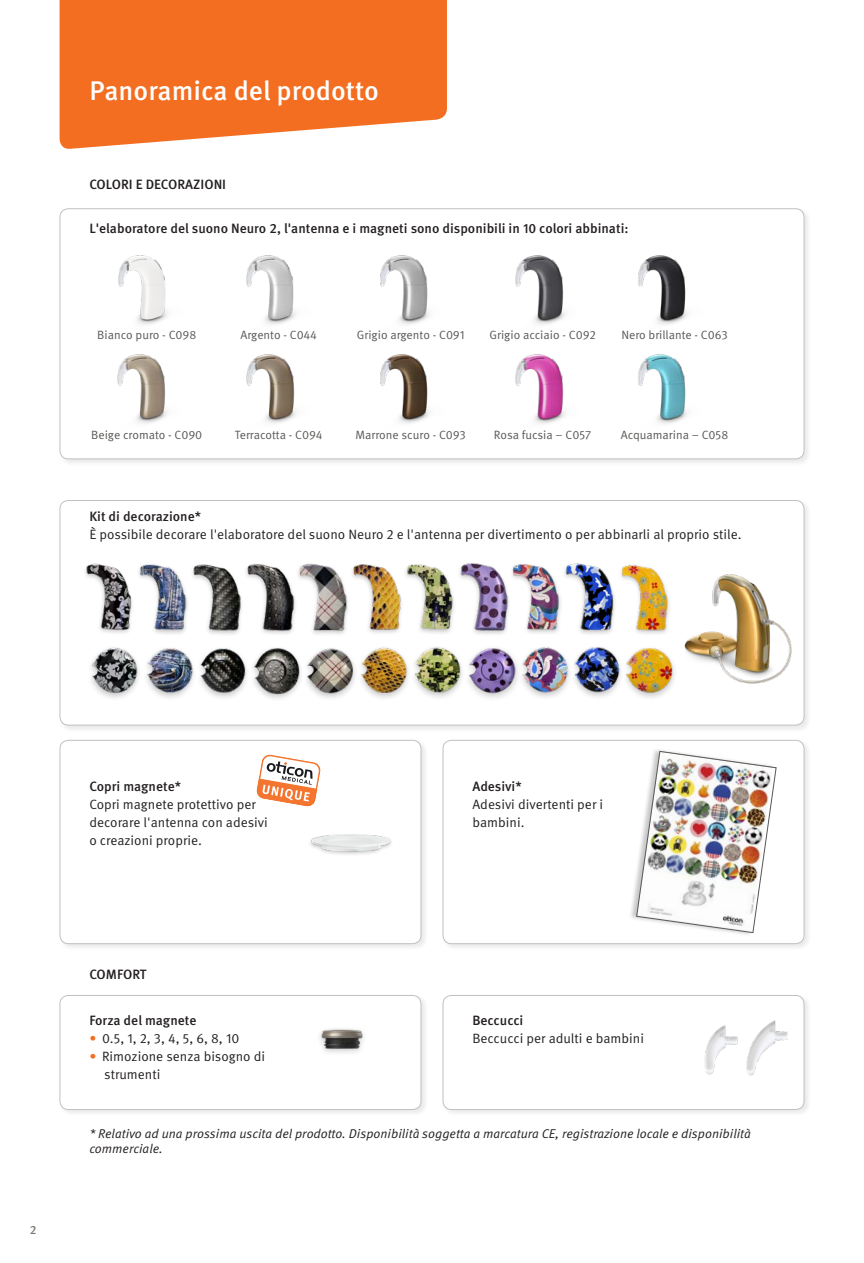
<style>
.page{position:relative;width:864px;height:1263px;background:#fff}
.page>*{position:absolute;margin:0;border:0;box-sizing:border-box;transform-origin:0 0}
.t1{font:500 27px "Meta Pro OM";color:#fff}
.t2{font:13.5px/18px "Meta Pro OM";color:#231f20}
.t3{font:500 13.5px "Meta Pro OM";color:#231f20}
.t4{font:italic 12.75px/15px "Meta Pro OM";color:#231f20}
.t5{font:12px "Meta Pro OM";color:#575855}
.t6{font:500 12px "Meta Pro OM";color:#77776f}
.s1{color:#f36e21}
</style>
<div class="page">
<div style="left:58px;top:207px;width:753px;height:260px;background:#231f20;opacity:.2"></div>
<div style="left:60px;top:209px;width:743px;height:250px;background:#fff;border-radius:9px"></div>
<div style="left:60px;top:208px;width:744px;height:251px;border:1px solid #808285;border-radius:9px"></div>
<div style="left:58px;top:993px;width:371px;height:124px;background:#231f20;opacity:.2"></div>
<div style="left:60px;top:995px;width:361px;height:114px;background:#fff;border-radius:9px"></div>
<div style="left:60px;top:995px;width:361px;height:115px;border:1px solid #808285;border-radius:9px"></div>
<div style="left:441px;top:993px;width:370px;height:124px;background:#231f20;opacity:.2"></div>
<div style="left:443px;top:995px;width:360px;height:114px;background:#fff;border-radius:9px"></div>
<div style="left:442px;top:995px;width:362px;height:115px;border:1px solid #808285;border-radius:9px"></div>
<div style="left:58px;top:498px;width:753px;height:235px;background:#231f20;opacity:.2"></div>
<div style="left:60px;top:500px;width:743px;height:225px;background:#fff;border-radius:9px"></div>
<div style="left:60px;top:500px;width:744px;height:225px;border:1px solid #808285;border-radius:9px"></div>
<div style="left:58px;top:738px;width:371px;height:213px;background:#231f20;opacity:.2"></div>
<div style="left:60px;top:740px;width:361px;height:204px;background:#fff;border-radius:9px"></div>
<div style="left:60px;top:740px;width:361px;height:204px;border:1px solid #808285;border-radius:9px"></div>
<div style="left:441px;top:738px;width:370px;height:213px;background:#231f20;opacity:.2"></div>
<div style="left:443px;top:740px;width:360px;height:204px;background:#fff;border-radius:9px"></div>
<div style="left:442px;top:740px;width:362px;height:204px;border:1px solid #808285;border-radius:9px"></div>
<img style="left:684px;top:551px;width:127px;height:143px">
<svg style="left:60px;top:0;width:387px;height:149px;background:#f47c37"></svg>
<div style="left:509px;top:563px;width:53px;height:72px;background:#231f20;opacity:.25"></div>
<img style="left:512px;top:564px;width:48px;height:68px">
<img style="left:298px;top:563px;width:50px;height:71px">
<img style="left:193px;top:564px;width:49px;height:70px">
<img style="left:85px;top:563px;width:47px;height:70px">
<div style="left:561px;top:562px;width:56px;height:74px;background:#231f20;opacity:.25"></div>
<div style="left:618px;top:563px;width:53px;height:73px;background:#231f20;opacity:.25"></div>
<img style="left:616px;top:565px;width:55px;height:65px">
<img style="left:352px;top:564px;width:50px;height:69px">
<div style="left:402px;top:563px;width:54px;height:72px;background:#231f20;opacity:.25"></div>
<img style="left:405px;top:563px;width:51px;height:69px">
<img style="left:459px;top:563px;width:50px;height:71px">
<div style="left:243px;top:562px;width:54px;height:74px;background:#231f20;opacity:.25"></div>
<img style="left:246px;top:562px;width:51px;height:71px">
<div style="left:136px;top:562px;width:54px;height:74px;background:#231f20;opacity:.25"></div>
<img style="left:138px;top:562px;width:51px;height:71px">
<img style="left:91px;top:647px;width:48px;height:51px">
<img style="left:146px;top:648px;width:48px;height:50px">
<img style="left:200px;top:648px;width:47px;height:50px">
<div style="left:248px;top:645px;width:56px;height:57px;background:#231f20;opacity:.25"></div>
<div style="left:302px;top:646px;width:56px;height:55px;background:#231f20;opacity:.25"></div>
<div style="left:356px;top:645px;width:55px;height:56px;background:#fff"></div>
<img style="left:361px;top:647px;width:48px;height:51px">
<img style="left:414px;top:647px;width:48px;height:51px">
<div style="left:463px;top:645px;width:59px;height:57px;background:#231f20;opacity:.25"></div>
<div style="left:517px;top:645px;width:55px;height:55px;background:#231f20;opacity:.25"></div>
<div style="left:569px;top:644px;width:55px;height:56px;background:#231f20;opacity:.25"></div>
<div style="left:621px;top:645px;width:56px;height:56px;background:#fff"></div>
<img style="left:622px;top:644px;width:53px;height:54px">
<div style="left:628px;top:747px;width:148px;height:189px;background:#231f20;opacity:.25"></div>
<img style="left:636px;top:751px;width:140px;height:182px">
<img style="left:310px;top:834px;width:82px;height:21px">
<img style="left:320px;top:1029px;width:44px;height:24px">
<img style="left:760px;top:1020px;width:28px;height:37px">
<img style="left:704px;top:1025px;width:56px;height:51px">
<img style="left:638px;top:255px;width:49px;height:70px">
<img style="left:638px;top:354px;width:49px;height:70px">
<img style="left:515px;top:255px;width:50px;height:70px">
<img style="left:515px;top:354px;width:50px;height:70px">
<img style="left:380px;top:255px;width:49px;height:70px">
<img style="left:380px;top:354px;width:49px;height:70px">
<img style="left:246px;top:255px;width:50px;height:70px">
<img style="left:246px;top:354px;width:50px;height:70px">
<img style="left:118px;top:255px;width:50px;height:70px">
<img style="left:117px;top:354px;width:50px;height:70px">
<svg style="left:256px;top:754px;width:65px;height:53px"></svg>
<h1 class="t1" style="left:89px;top:74px;width:291px">Panoramica del prodotto</h1>
<p class="t3" style="left:89px;top:176px;width:138px">COLORI E DECORAZIONI</p>
<p class="t3" style="left:89px;top:219px;width:540px">L'elaboratore del suono Neuro 2, l'antenna e i magneti sono disponibili in 10 colori abbinati:</p>
<p class="t5" style="left:97px;top:327px;width:100px">Bianco puro - C098</p>
<p class="t5" style="left:240px;top:327px;width:78px">Argento - C044</p>
<p class="t5" style="left:621px;top:327px;width:108px">Nero brillante - C063</p>
<p class="t5" style="left:356px;top:327px;width:109px">Grigio argento - C091</p>
<p class="t5" style="left:489px;top:327px;width:108px">Grigio acciaio - C092</p>
<p class="t5" style="left:91px;top:427px;width:113px">Beige cromato - C090</p>
<p class="t5" style="left:235px;top:427px;width:89px">Terracotta - C094</p>
<p class="t5" style="left:355px;top:427px;width:112px">Marrone scuro - C093</p>
<p class="t5" style="left:493px;top:427px;width:99px">Rosa fucsia – C057</p>
<p class="t5" style="left:620px;top:427px;width:109px">Acquamarina – C058</p>
<p class="t3" style="left:89px;top:507px;width:113px">Kit di decorazione*</p>
<p class="t2" style="left:89px;top:525px;width:653px">È possibile decorare l'elaboratore del suono Neuro 2 e l'antenna per divertimento o per abbinarli al proprio stile.</p>
<p class="t6" style="left:30px;top:1222px;width:8px">2</p>
<p class="t3" style="left:89px;top:778px;width:93px">Copri magnete*</p>
<p class="t2" style="left:89px;top:795px;width:180px">Copri magnete protettivo per decorare l'antenna con adesivi o creazioni proprie.</p>
<p class="t3" style="left:89px;top:965px;width:59px">COMFORT</p>
<p class="t3" style="left:89px;top:1011px;width:109px">Forza del magnete</p>
<p class="t2" style="left:89px;top:1029px;width:151px"><span class="s1">•</span> 0.5, 1, 2, 3, 4, 5, 6, 8, 10</p>
<p class="t2" style="left:104px;top:1047px;width:162px;text-indent:-15px"><span class="s1">•</span> Rimozione senza bisogno di strumenti</p>
<p class="t3" style="left:472px;top:778px;width:51px">Adesivi*</p>
<p class="t2" style="left:472px;top:795px;width:132px">Adesivi divertenti per i bambini.</p>
<p class="t3" style="left:472px;top:1012px;width:52px">Beccucci</p>
<p class="t2" style="left:472px;top:1029px;width:173px">Beccucci per adulti e bambini</p>
<p class="t4" style="left:89px;top:1127px;width:662px">* Relativo ad una prossima uscita del prodotto. Disponibilità soggetta a marcatura CE, registrazione locale e disponibilità commerciale.</p>
</div>
